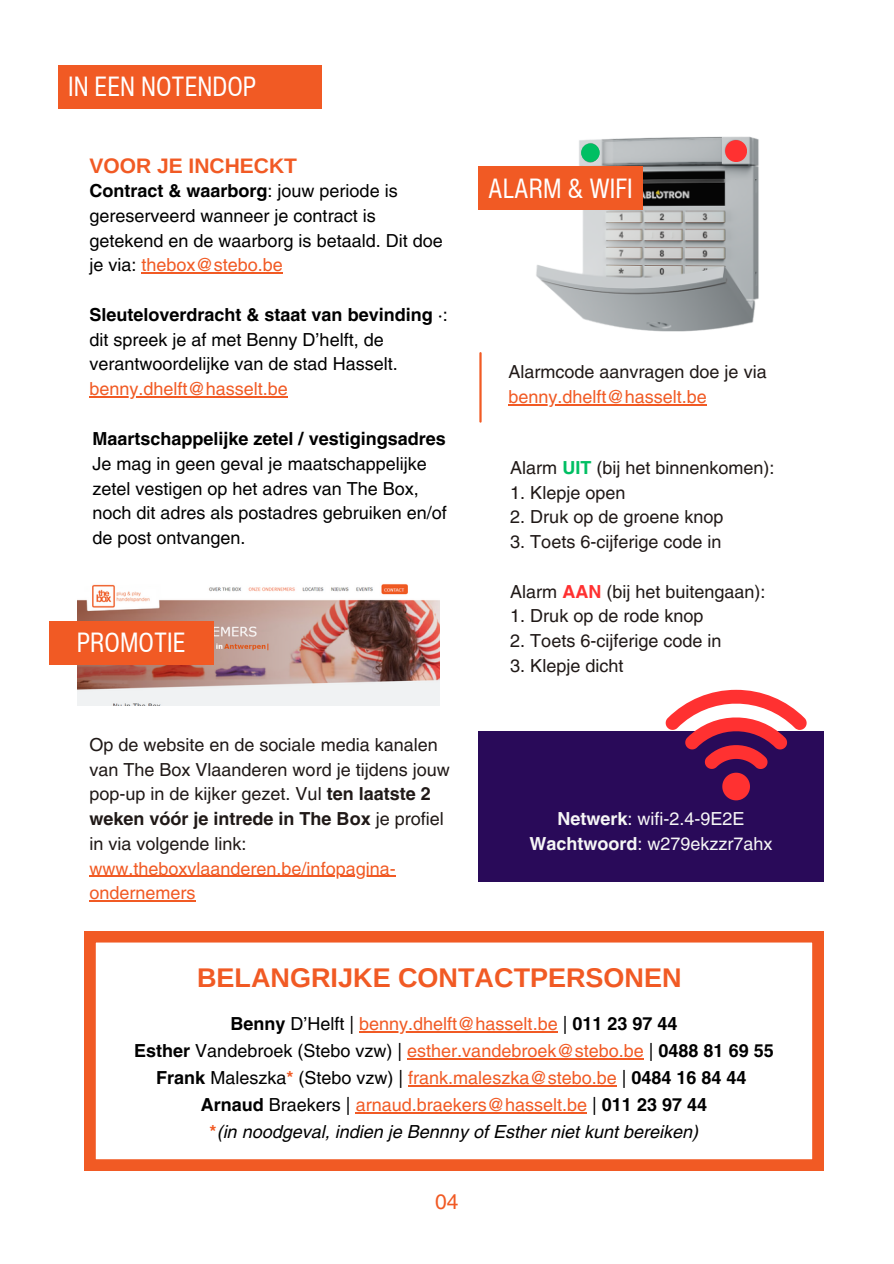
<style>
.page{position:relative;width:894px;height:1264px;background:#fff}
.page>*{position:absolute;margin:0;border:0;box-sizing:border-box;transform-origin:0 0}
.t1{font:condensed 27px "Helvetica Now Text";color:#fff}
.t2{font:700 27px "Arimo";color:#f15a24}
.t3{font:700 21px "Arimo";color:#f15a24}
.t4{font:21px "Helvetica LT Pro";color:#f15a24}
.t5{font:18px/24.8px "Helvetica LT Pro";color:#201917}
.t6{font:18px/24.8px "Helvetica LT Pro";color:#000}
.t7{font:18px "Helvetica LT Pro";color:#f15a24}
.t8{font:italic 18px "Helvetica LT Pro";color:#000}
.t9{font:18px "Helvetica LT Pro";color:#f6f6f6}
.t10{font:700 18px "Helvetica LT Pro";color:#000}
.s1{font-weight:700}
.s2{color:#f15a24}
.s3{font-weight:700;color:#00bf63}
.s4{font-weight:700;color:#ff3131}
.s5{font-weight:700;color:#000}
.s6{color:#000}
.s7{font-weight:700;font-style:normal;color:#f15a24}
</style>
<div class="page">
<img style="left:77px;top:584px;width:363px;height:121px">
<img style="left:536px;top:136px;width:223px;height:196px">
<div style="left:478px;top:166px;width:164px;height:44px;background:#f15a24"></div>
<div style="left:581px;top:143px;width:18px;height:19px;background:#00bf63;border-radius:50%"></div>
<div style="left:724px;top:140px;width:22px;height:22px;background:#ff3131;border-radius:50%"></div>
<div style="left:478px;top:731px;width:345px;height:151px;background:#290a59"></div>
<svg style="left:665px;top:689px;width:141px;height:111px"></svg>
<hr style="left:479px;top:353px;width:2px;height:68px;background:#f15a24">
<hr style="left:508px;top:404px;width:198px;height:1px;background:#f15a24">
<hr style="left:89px;top:875px;width:44px;height:1px;background:#f15a24">
<hr style="left:133px;top:875px;width:262px;height:1px;background:#f15a24">
<hr style="left:89px;top:900px;width:106px;height:1px;background:#f15a24">
<div style="left:58px;top:65px;width:263px;height:44px;background:#f15a24"></div>
<svg style="left:84px;top:931px;width:738px;height:239px"></svg>
<hr style="left:141px;top:272px;width:142px;height:1px;background:#f15a24">
<hr style="left:89px;top:396px;width:199px;height:1px;background:#f15a24">
<div style="left:49px;top:620px;width:164px;height:44px;background:#f15a24"></div>
<hr style="left:359px;top:1031px;width:198px;height:1px;background:#f15a24">
<hr style="left:407px;top:1058px;width:236px;height:1px;background:#f15a24">
<hr style="left:408px;top:1085px;width:208px;height:1px;background:#f15a24">
<hr style="left:355px;top:1112px;width:232px;height:1px;background:#f15a24">
<p class="t1" style="left:68px;top:66px;width:190px">IN EEN NOTENDOP</p>
<h2 class="t3" style="left:89px;top:154px;width:209px">VOOR JE INCHECKT</h2>
<p class="t6" style="left:89px;top:180px;width:355px"><span class="s1">Contract &amp; waarborg</span>: jouw periode is gereserveerd wanneer je contract is getekend en de waarborg is betaald. Dit doe je via: <span class="s2">thebox@stebo.be</span></p>
<p class="t6" style="left:89px;top:304px;width:360px"><span class="s1">Sleuteloverdracht &amp; staat van bevinding</span> ·: dit spreek je af met Benny D’helft, de verantwoordelijke van de stad Hasselt.</p>
<p class="t7" style="left:89px;top:382px;width:200px">benny.dhelft@hasselt.be</p>
<p class="t1" style="left:488px;top:168px;width:146px">ALARM &amp; WIFI</p>
<p class="t5" style="left:508px;top:361px;width:260px">Alarmcode aanvragen doe je via</p>
<p class="t7" style="left:508px;top:390px;width:200px">benny.dhelft@hasselt.be</p>
<p class="t10" style="left:92px;top:432px;width:355px">Maartschappelijke zetel / vestigingsadres</p>
<p class="t6" style="left:92px;top:453px;width:356px">Je mag in geen geval je maatschappelijke zetel vestigen op het adres van The Box, noch dit adres als postadres gebruiken en/of de post ontvangen.</p>
<p class="t5" style="left:510px;top:457px;width:266px">Alarm <span class="s3">UIT</span> (bij het binnenkomen):</p>
<p class="t5" style="left:510px;top:481px;width:117px">1. Klepje open</p>
<p class="t5" style="left:510px;top:506px;width:215px">2. Druk op de groene knop</p>
<p class="t5" style="left:510px;top:531px;width:213px">3. Toets 6-cijferige code in</p>
<p class="t5" style="left:510px;top:580px;width:257px">Alarm <span class="s4">AAN</span> (bij het buitengaan):</p>
<h1 class="t5" style="left:510px;top:605px;width:195px">1. Druk op de rode knop</h1>
<p class="t5" style="left:510px;top:630px;width:213px">2. Toets 6-cijferige code in</p>
<p class="t5" style="left:510px;top:655px;width:115px">3. Klepje dicht</p>
<p class="t1" style="left:77px;top:622px;width:110px">PROMOTIE</p>
<p class="t5" style="left:89px;top:733px;width:362px">Op de website en de sociale media kanalen van The Box Vlaanderen word je tijdens jouw pop-up in de kijker gezet. Vul <span class="s1">ten laatste 2 weken vóór je intrede in The Box</span> je profiel in via volgende link: <span class="s2">www.theboxvlaanderen.be/infopagina-</span></p>
<p class="t7" style="left:89px;top:886px;width:108px">ondernemers</p>
<p class="t9" style="left:557px;top:812px;width:189px"><span class="s1">Netwerk</span>: wifi-2.4-9E2E</p>
<h2 class="t9" style="left:529px;top:836px;width:245px"><span class="s1">Wachtwoord</span>: w279ekzzr7ahx</h2>
<p class="t2" style="left:197px;top:962px;width:486px">BELANGRIJKE CONTACTPERSONEN</p>
<p class="t7" style="left:230px;top:1017px;width:448px"><span class="s5">Benny</span> <span class="s6">D’Helft |</span> benny.dhelft@hasselt.be <span class="s6">|</span> <span class="s5">011 23 97 44</span></p>
<h2 class="t7" style="left:134px;top:1044px;width:641px"><span class="s5">Esther</span> <span class="s6">Vandebroek (Stebo vzw) |</span> esther.vandebroek@stebo.be <span class="s6">|</span> <span class="s5">0488 81 69 55</span></h2>
<p class="t7" style="left:156px;top:1071px;width:591px"><span class="s5">Frank</span> <span class="s6">Maleszka</span><span class="s1">*</span> <span class="s6">(Stebo vzw) |</span> frank.maleszka@stebo.be <span class="s6">|</span> <span class="s5">0484 16 84 44</span></p>
<p class="t7" style="left:201px;top:1098px;width:507px"><span class="s5">Arnaud</span> <span class="s6">Braekers |</span> arnaud.braekers@hasselt.be <span class="s6">|</span> <span class="s5">011 23 97 44</span></p>
<p class="t8" style="left:209px;top:1125px;width:490px"><span class="s7">*</span>(in noodgeval, indien je Bennny of Esther niet kunt bereiken)</p>
<p class="t4" style="left:435px;top:1193px;width:25px">04</p>
</div>
